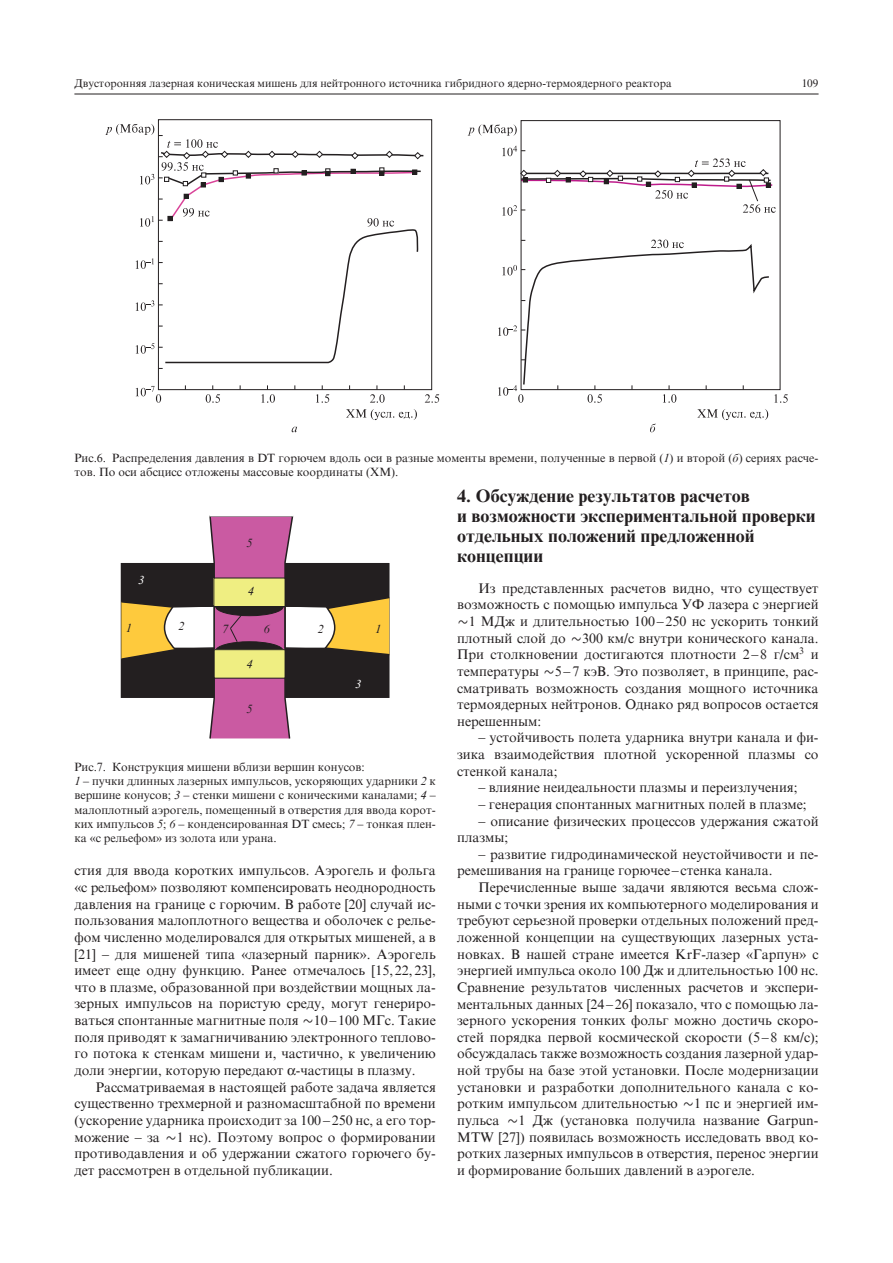
<style>
.page{position:relative;width:893px;height:1263px;background:#fff}
.page>*{position:absolute;margin:0;border:0;box-sizing:border-box;transform-origin:0 0}
.t1{font:700 18px/20.2px "Times QE";color:#231f20}
.t2{font:13.95px/16.6px "Times QE";color:#231f20;text-align:justify}
.t3{font:12px/14.2px "Times QE";color:#231f20}
.t4{font:12px "Times QE Inclined";color:#231f20}
.t5{font:12px "Times QE Inclined";color:#fff}
.t6{font:11.25px "Times QE";color:#231f20}
.s1{font-family:"Times QE Inclined"}
</style>
<div class="page">
<hr style="left:74px;top:94px;width:745px;height:1px;background:#231f20">
<div style="left:158px;top:119px;width:274px;height:271px;border:1px solid #231f20"></div>
<svg style="left:468px;top:124px;width:49px;height:12px"></svg>
<div style="left:521px;top:120px;width:259px;height:270px;border:1px solid #231f20"></div>
<svg style="left:522px;top:216px;width:247px;height:170px"></svg>
<svg style="left:498px;top:325px;width:27px;height:11px"></svg>
<svg style="left:502px;top:265px;width:23px;height:10px"></svg>
<svg style="left:136px;top:386px;width:25px;height:17px"></svg>
<svg style="left:261px;top:385px;width:14px;height:18px"></svg>
<svg style="left:206px;top:385px;width:14px;height:18px"></svg>
<svg style="left:316px;top:385px;width:13px;height:18px"></svg>
<svg style="left:370px;top:385px;width:15px;height:18px"></svg>
<svg style="left:425px;top:394px;width:14px;height:9px"></svg>
<svg style="left:346px;top:409px;width:71px;height:11px"></svg>
<svg style="left:498px;top:385px;width:25px;height:18px"></svg>
<svg style="left:663px;top:385px;width:13px;height:18px"></svg>
<svg style="left:588px;top:385px;width:14px;height:18px"></svg>
<svg style="left:774px;top:394px;width:14px;height:9px"></svg>
<svg style="left:697px;top:409px;width:71px;height:11px"></svg>
<svg style="left:292px;top:427px;width:5px;height:5px"></svg>
<svg style="left:650px;top:423px;width:6px;height:9px"></svg>
<svg style="left:651px;top:240px;width:33px;height:8px"></svg>
<svg style="left:105px;top:124px;width:319px;height:245px"></svg>
<svg style="left:502px;top:146px;width:274px;height:70px"></svg>
<svg style="left:120px;top:515px;width:270px;height:223px"></svg>
<p class="t6" style="left:74px;top:77px;width:599px">Двусторонняя лазерная коническая мишень для нейтронного источника гибридного ядерно-термоядерного реактора</p>
<p class="t6" style="left:802px;top:77px;width:18px">109</p>
<p class="t3" style="left:74px;top:451px;width:746px">Рис.6. Распределения давления в DT горючем вдоль оси в разные моменты времени, полученные в первой (<span class="s1">1</span>) и второй (<span class="s1">б</span>) сериях расче&shy;тов. По оси абсцисс отложены массовые координаты (XM).</p>
<p class="t5" style="left:138px;top:573px;width:7px">3</p>
<p class="t4" style="left:246px;top:536px;width:7px">5</p>
<p class="t4" style="left:248px;top:585px;width:7px">4</p>
<p class="t4" style="left:126px;top:621px;width:7px">1</p>
<p class="t4" style="left:179px;top:620px;width:7px">2</p>
<p class="t4" style="left:318px;top:622px;width:7px">2</p>
<p class="t4" style="left:375px;top:622px;width:7px">1</p>
<p class="t4" style="left:222px;top:622px;width:7px">7</p>
<p class="t4" style="left:264px;top:622px;width:7px">6</p>
<p class="t4" style="left:246px;top:657px;width:7px">4</p>
<p class="t4" style="left:246px;top:702px;width:7px">5</p>
<p class="t5" style="left:355px;top:678px;width:7px">3</p>
<p class="t3" style="left:74px;top:760px;width:363px">Рис.7. Конструкция мишени вблизи вершин конусов:<br><span class="s1">1</span> – пучки длинных лазерных импульсов, ускоряющих ударники <span class="s1">2</span> к вершине конусов; <span class="s1">3</span> – стенки мишени с коническими каналами; <span class="s1">4</span> – малоплотный аэрогель, помещенный в отверстия для ввода корот&shy;ких импульсов <span class="s1">5</span>; <span class="s1">6</span> – конденсированная DT смесь; <span class="s1">7</span> – тонкая плен&shy;ка «с рельефом» из золота или урана.</p>
<p class="t2" style="left:74px;top:862px;width:363px">стия для ввода коротких импульсов. Аэрогель и фольга «с рельефом» позволяют компенсировать неоднородность давления на границе с горючим. В работе [20] случай ис&shy;пользования малоплотного вещества и оболочек с релье&shy;фом численно моделировался для открытых мишеней, а в [21] – для мишеней типа «лазерный парник». Аэрогель имеет еще одну функцию. Ранее отмечалось [15, 22,23], что в плазме, образованной при воздействии мощных ла&shy;зерных импульсов на пористую среду, могут генериро&shy;ваться спонтанные магнитные поля 10–100 МГс. Такие поля приводят к замагничиванию электронного теплово&shy;го потока к стенкам мишени и, частично, к увеличению доли энергии, которую передают -частицы в плазму.</p>
<p class="t2" style="left:74px;top:1079px;width:363px;text-indent:21px">Рассматриваемая в настоящей работе задача является существенно трехмерной и разномасштабной по времени (ускорение ударника происходит за 100 –250 нс, а его тор&shy;можение – за 1 нс). Поэтому вопрос о формировании противодавления и об удержании сжатого горючего бу&shy;дет рассмотрен в отдельной публикации.</p>
<p class="t1" style="left:457px;top:486px;width:360px">4. Обсуждение результатов расчетов<br>и возможности экспериментальной проверки отдельных положений предложенной концепции</p>
<p class="t2" style="left:478px;top:580px;width:342px">Из представленных расчетов видно, что существует</p>
<p class="t2" style="left:457px;top:596px;width:363px">возможность с помощью импульса УФ лазера с энергией</p>
<p class="t2" style="left:469px;top:613px;width:351px">1 МДж и длительностью 100 –250 нс ускорить тонкий</p>
<p class="t2" style="left:457px;top:630px;width:363px">плотный слой до 300 км/с внутри конического канала.</p>
<p class="t2" style="left:457px;top:646px;width:363px">При столкновении достигаются плотности 2–8 г/см<sup>3</sup> и</p>
<p class="t2" style="left:457px;top:663px;width:363px">температуры 5–7 кэВ. Это позволяет, в принципе, рас-</p>
<p class="t2" style="left:457px;top:679px;width:363px">сматривать возможность создания мощного источника</p>
<p class="t2" style="left:457px;top:696px;width:363px">термоядерных нейтронов. Однако ряд вопросов остается</p>
<p class="t2" style="left:457px;top:713px;width:86px">нерешенным:</p>
<p class="t2" style="left:457px;top:729px;width:363px;text-indent:21px">– устойчивость полета ударника внутри канала и фи&shy;зика взаимодействия плотной ускоренной плазмы со стенкой канала;</p>
<p class="t2" style="left:478px;top:779px;width:321px">– влияние неидеальности плазмы и переизлучения;</p>
<p class="t2" style="left:478px;top:796px;width:330px">– генерация спонтанных магнитных полей в плазме;</p>
<p class="t2" style="left:457px;top:812px;width:363px;text-indent:21px">– описание физических процессов удержания сжатой плазмы;</p>
<p class="t2" style="left:457px;top:846px;width:363px;text-indent:21px">– развитие гидродинамической неустойчивости и пе&shy;ремешивания на границе горючее–стенка канала.</p>
<p class="t2" style="left:457px;top:879px;width:363px;text-indent:21px">Перечисленные выше задачи являются весьма слож&shy;ными с точки зрения их компьютерного моделирования и требуют серьезной проверки отдельных положений пред&shy;ложенной концепции на существующих лазерных уста&shy;новках. В нашей стране имеется KrF-лазер «Гарпун» с энергией импульса около 100 Дж и длительностью 100 нс.<br>Сравнение результатов численных расчетов и экспери&shy;ментальных данных [24–26] показало, что с помощью ла&shy;зерного ускорения тонких фольг можно достичь скоро&shy;стей порядка первой космической скорости (5 –8 км/с); обсуждалась также возможность создания лазерной удар&shy;ной трубы на базе этой установки. После модернизации установки и разработки дополнительного канала с ко&shy;ротким импульсом длительностью 1 пс и энергией им&shy;пульса</p>
<p class="t2" style="left:457px;top:1112px;width:363px;text-indent:61px">1 Дж (установка получила название Garpun-MTW [27]) появилась возможность исследовать ввод ко&shy;ротких лазерных импульсов в отверстия, перенос энергии и формирование больших давлений в аэрогеле.</p>
</div>
